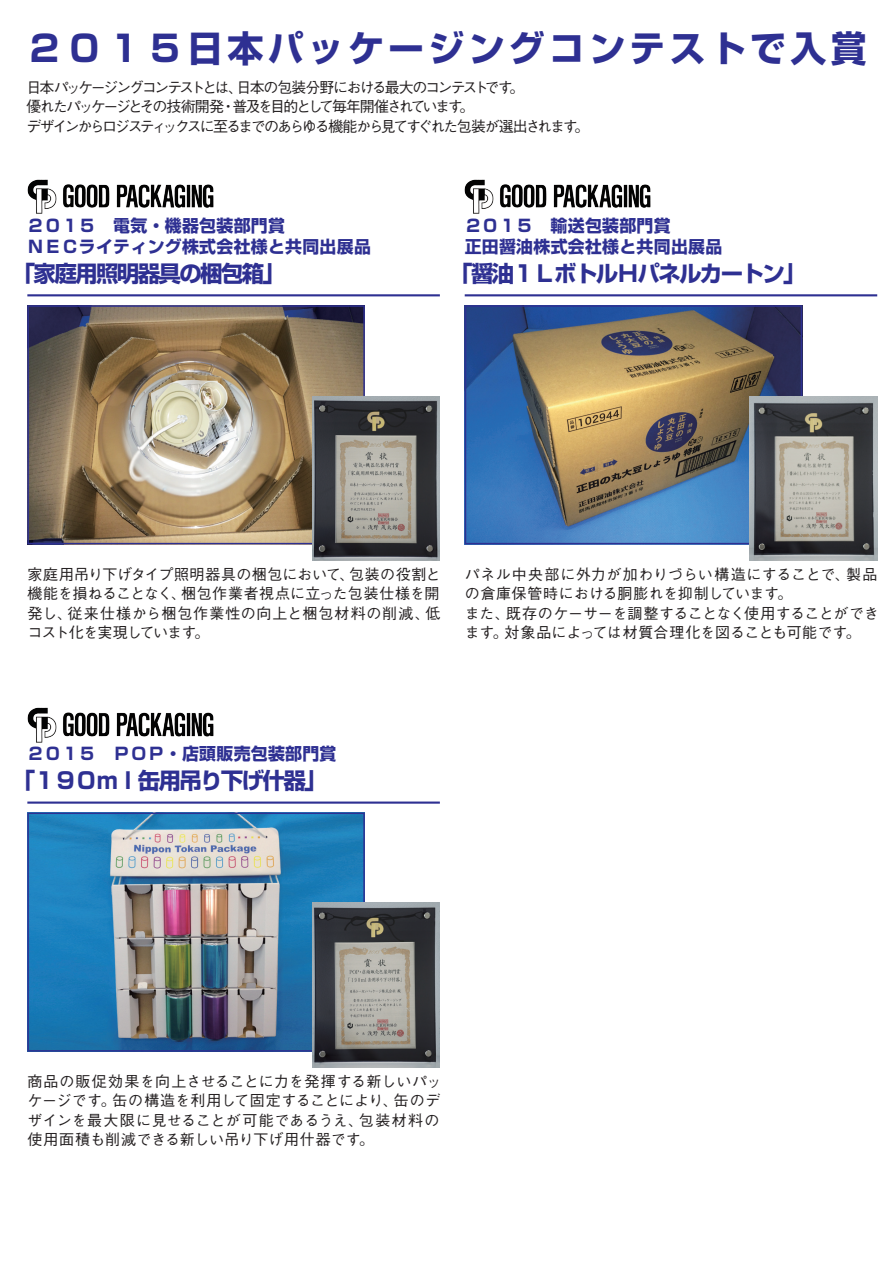
<style>
.page{position:relative;width:893px;height:1263px;background:#fff}
.page>*{position:absolute;margin:0;border:0;box-sizing:border-box;transform-origin:0 0}
.t1{font:700 36px "Shin Go Pro";letter-spacing:.115em;color:#2e3092}
.t2{font:700 22.5px "Shin Go Pro";letter-spacing:-.075em;color:#2e3092}
.t3{font:700 16.8px "Shin Go Pro";letter-spacing:.02em;color:#2e3092}
.t4{font:500 15px/19.5px "Gothic BBB Pro";letter-spacing:-.145em;color:#231f20}
.t5{font:500 15px/19.5px "Gothic BBB Pro";letter-spacing:.02em;color:#231f20}
.t6{font:500 15px/19.5px "Gothic BBB Pro";color:#231f20}
.t7{font:500 15px/19.5px "Gothic BBB Pro";letter-spacing:-.025em;color:#231f20;text-align:justify}
</style>
<div class="page">
<hr style="left:465px;top:294px;width:412px;height:2px;background:#2e3092">
<img style="left:464px;top:179px;width:187px;height:35px">
<hr style="left:27px;top:294px;width:413px;height:2px;background:#2e3092">
<img style="left:27px;top:179px;width:187px;height:35px">
<hr style="left:27px;top:801px;width:413px;height:3px;background:#2e3092">
<img style="left:27px;top:707px;width:187px;height:36px">
<svg style="left:465px;top:305px;width:337px;height:239px;background:#69747f"></svg>
<img style="left:27px;top:305px;width:338px;height:239px">
<img style="left:27px;top:812px;width:338px;height:239px">
<img style="left:312px;top:396px;width:128px;height:165px">
<img style="left:312px;top:903px;width:128px;height:164px">
<img style="left:749px;top:396px;width:128px;height:165px">
<h1 class="t1" style="left:26px;top:19px;width:842px">２０１５日本パッケージングコンテストで入賞</h1>
<p class="t4" style="left:26px;top:75px;width:565px">日本パッケージングコンテストとは、日本の包装分野における最大のコンテストです。<br>優れたパッケージとその技術開発・普及を目的として毎年開催されています。<br>デザインからロジスティックスに至るまでのあらゆる機能から見てすぐれた包装が選出されます。</p>
<p class="t3" style="left:27px;top:212px;width:259px">２０１５　電気・機器包装部門賞</p>
<p class="t3" style="left:465px;top:212px;width:208px">２０１５　輸送包装部門賞</p>
<h2 class="t2" style="left:13px;top:256px;width:274px">「家庭用照明器具の梱包箱」</h2>
<p class="t3" style="left:27px;top:233px;width:345px">ＮＥＣライティング株式会社様と共同出展品</p>
<p class="t3" style="left:465px;top:233px;width:259px">正田醤油株式会社様と共同出展品</p>
<h2 class="t2" style="left:450px;top:256px;width:357px">「醤油１ＬボトルＨパネルカートン」</h2>
<p class="t7" style="left:27px;top:562px;width:415px">家庭用吊り下げタイプ照明器具の梱包において、包装の役割と機能を損ねることなく、梱包作業者視点に立った包装仕様を開発し、従来仕様から梱包作業性の向上と梱包材料の削減、低コスト化を実現しています。</p>
<p class="t6" style="left:465px;top:562px;width:415px">パネル中央部に外力が加わりづらい構造にすることで、製品の倉庫保管時における胴膨れを抑制しています。<br>また、既存のケーサーを調整することなく使用することができます。対象品によっては材質合理化を図ることも可能です。</p>
<p class="t3" style="left:27px;top:740px;width:311px">２０１５　ＰＯＰ・店頭販売包装部門賞</p>
<h2 class="t2" style="left:13px;top:763px;width:315px">「１９０ｍｌ缶用吊り下げ什器」</h2>
<p class="t5" style="left:27px;top:1069px;width:416px">商品の販促効果を向上させることに力を発揮する新しいパッケージです。缶の構造を利用して固定することにより、缶のデザインを最大限に見せることが可能であるうえ、包装材料の使用面積も削減できる新しい吊り下げ用什器です。</p>
</div>
